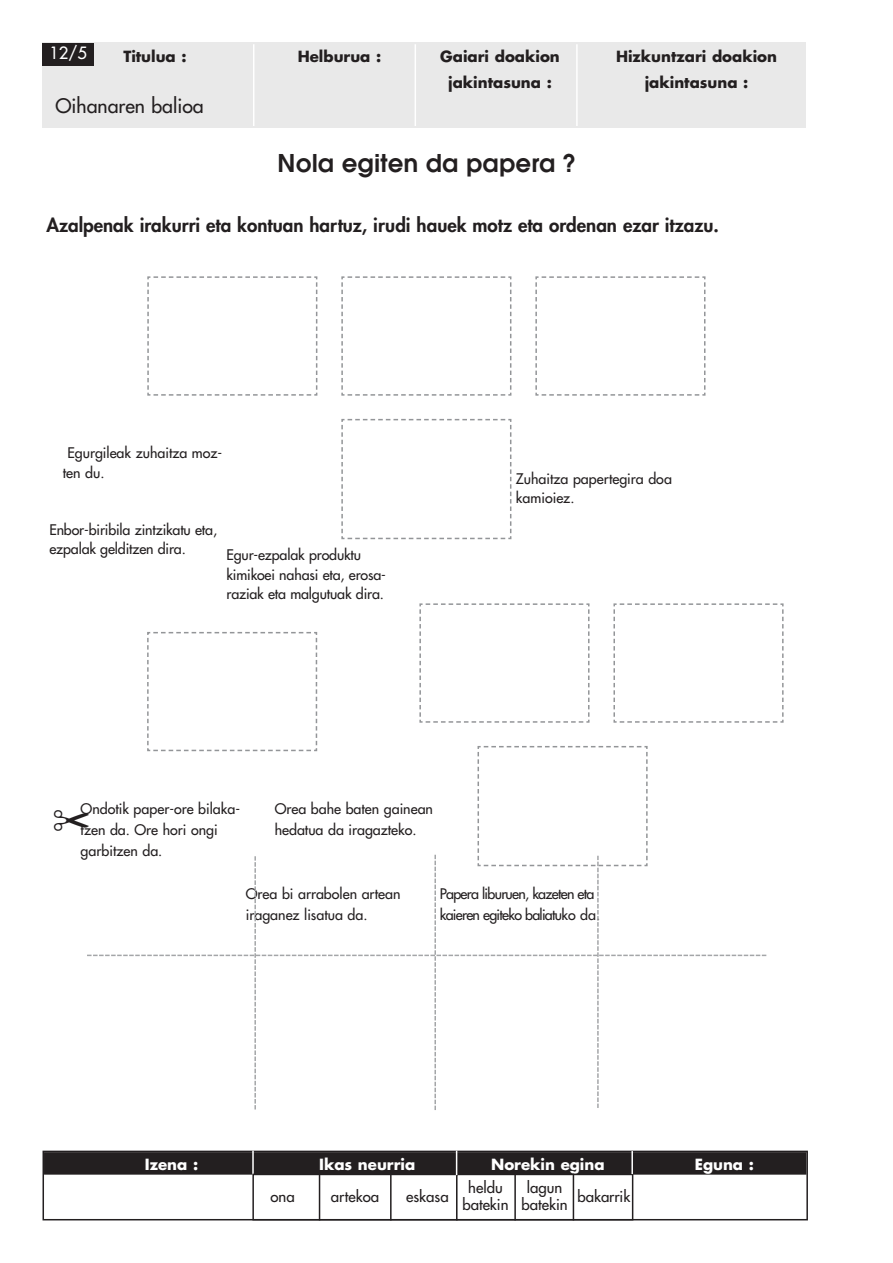
<style>
.page{position:relative;width:893px;height:1263px;background:#fff}
.page>*{position:absolute;margin:0;border:0;box-sizing:border-box;transform-origin:0 0}
.t1{font:600 27px "Avant Garde Gothic Itc T";color:#231f20}
.t2{font:19.5px "Futura";color:#231f20}
.t3{font:800 18.75px "Futura";color:#231f20}
.t4{font:16.5px "Futura";color:#fff}
.t5{font:700 15px "Futura";color:#231f20}
.t6{font:15px/17.7px "Futura";color:#231f20;text-align:center}
.t7{font:700 15px "Futura";color:#fff}
.t8{font:14.25px/19.4px "Futura";color:#231f20}
.t9{font:14.25px/21px "Futura";letter-spacing:-.05em;color:#231f20}
</style>
<div class="page">
<div style="left:43px;top:1151px;width:765px;height:69px;border:2px solid #231f20"></div>
<div style="left:44px;top:1152px;width:762px;height:23px;background:#231f20"></div>
<hr style="left:252px;top:1150px;width:2px;height:25px;background:#fff">
<div style="left:252px;top:1174px;width:206px;height:46px;border:2px solid #231f20"></div>
<div style="left:456px;top:1174px;width:177px;height:46px;border:2px solid #231f20"></div>
<hr style="left:390px;top:1174px;width:2px;height:46px;background:#231f20">
<hr style="left:514px;top:1174px;width:2px;height:46px;background:#231f20">
<hr style="left:573px;top:1174px;width:1px;height:46px;background:#231f20">
<div style="left:43px;top:43px;width:763px;height:85px;background:#e9e9e9"></div>
<hr style="left:415px;top:44px;width:1px;height:82px;background:#fff">
<hr style="left:253px;top:44px;width:1px;height:82px;background:#fff">
<hr style="left:576px;top:44px;width:2px;height:82px;background:#fff">
<hr style="left:319px;top:1174px;width:1px;height:46px;background:#231f20">
<svg style="left:456px;top:1151px;width:1px;height:24px"></svg>
<hr style="left:631px;top:1151px;width:2px;height:23px;background:#fff">
<div style="left:43px;top:43px;width:51px;height:22px;background:#231f20"></div>
<svg style="left:341px;top:418px;width:171px;height:122px"></svg>
<svg style="left:535px;top:276px;width:171px;height:120px"></svg>
<svg style="left:341px;top:276px;width:171px;height:120px"></svg>
<svg style="left:147px;top:276px;width:171px;height:120px"></svg>
<svg style="left:87px;top:603px;width:697px;height:507px"></svg>
<p class="t4" style="left:49px;top:44px;width:39px">12/5</p>
<p class="t5" style="left:123px;top:50px;width:65px">Titulua :</p>
<p class="t5" style="left:298px;top:50px;width:85px">Helburua :</p>
<p class="t5" style="left:440px;top:50px;width:121px">Gaiari doakion</p>
<p class="t5" style="left:616px;top:50px;width:163px">Hizkuntzari doakion</p>
<h2 class="t2" style="left:55px;top:97px;width:150px">Oihanaren balioa</h2>
<p class="t5" style="left:448px;top:76px;width:105px">jakintasuna :</p>
<p class="t5" style="left:645px;top:76px;width:105px">jakintasuna :</p>
<h1 class="t1" style="left:278px;top:147px;width:299px">Nola egiten da papera ?</h1>
<h3 class="t3" style="left:46px;top:216px;width:674px">Azalpenak irakurri eta kontuan hartuz, irudi hauek motz eta ordenan ezar itzazu.</h3>
<p class="t8" style="left:63px;top:444px;width:161px;text-indent:5px">Egurgileak zuhaitza moz&shy;ten du.</p>
<p class="t8" style="left:49px;top:521px;width:169px">Enbor-biribila zintzikatu eta, ezpalak gelditzen dira.</p>
<p class="t8" style="left:226px;top:546px;width:161px">Egur-ezpalak produktu kimikoei nahasi eta, erosa&shy;raziak eta malgutuak dira.</p>
<p class="t8" style="left:516px;top:470px;width:157px">Zuhaitza papertegira doa kamioiez.</p>
<p class="t8" style="left:81px;top:799px;width:161px;line-height:21px">Ondotik paper-ore bilaka&shy;tzen da. Ore hori ongi garbitzen da.</p>
<p class="t8" style="left:275px;top:799px;width:160px;line-height:21px">Orea bahe baten gainean hedatua da iragazteko.</p>
<p class="t8" style="left:246px;top:884px;width:156px;line-height:21px">Orea bi arrabolen artean iraganez lisatua da.</p>
<p class="t9" style="left:440px;top:884px;width:162px">Papera liburuen, kazeten eta kaieren egiteko baliatuko da.</p>
<p class="t7" style="left:145px;top:1158px;width:55px">Izena :</p>
<p class="t7" style="left:319px;top:1158px;width:98px">Ikas neurria</p>
<p class="t7" style="left:491px;top:1158px;width:115px">Norekin egina</p>
<p class="t7" style="left:695px;top:1158px;width:61px">Eguna :</p>
<p class="t6" style="left:270px;top:1188px;width:26px">ona</p>
<p class="t6" style="left:331px;top:1188px;width:50px">artekoa</p>
<p class="t6" style="left:406px;top:1188px;width:44px">eskasa</p>
<p class="t6" style="left:462px;top:1179px;width:48px">heldu batekin</p>
<p class="t6" style="left:522px;top:1179px;width:48px">lagun batekin</p>
<p class="t6" style="left:578px;top:1188px;width:54px">bakarrik</p>
</div>
